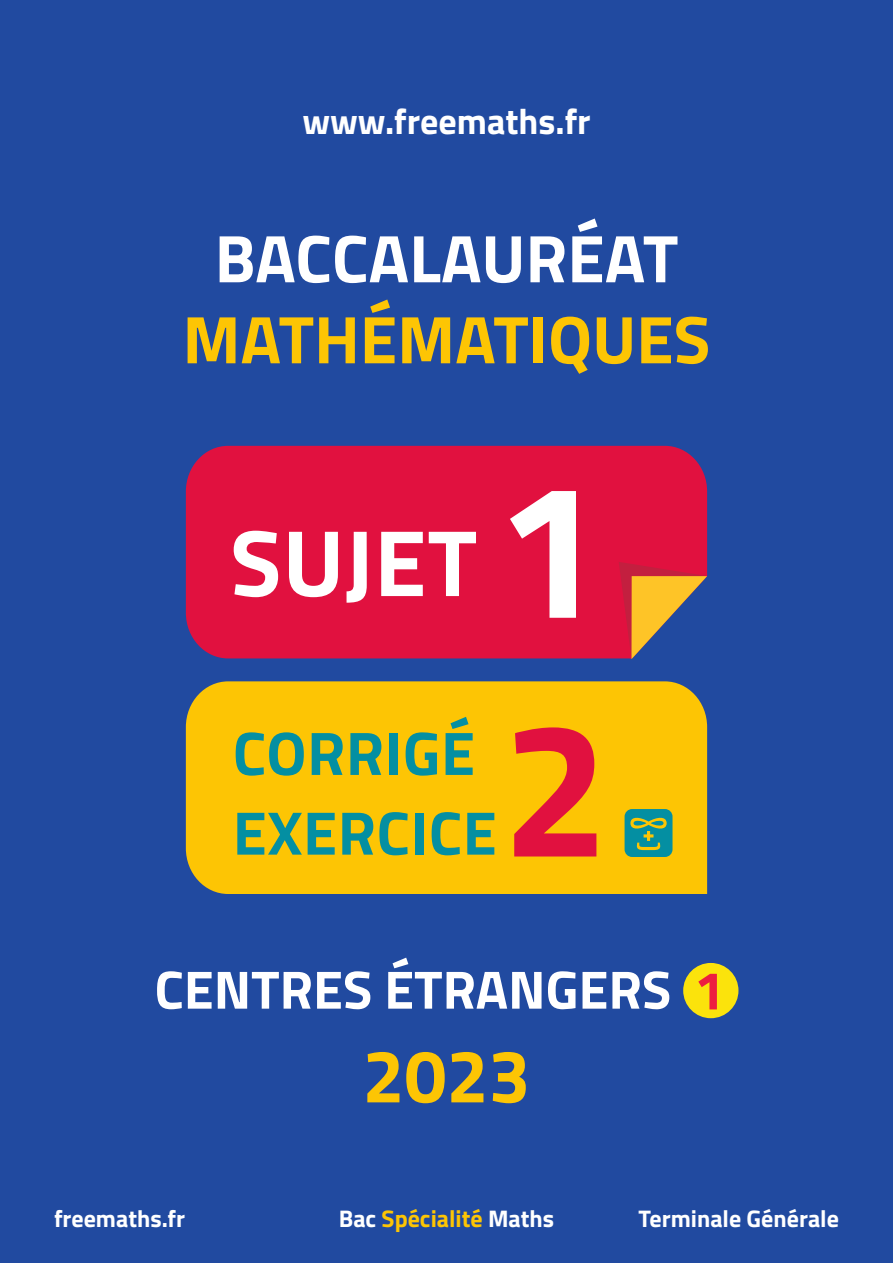
<style>
.page{position:relative;width:893px;height:1263px;background:#214aa0}
.page>*{position:absolute;margin:0;border:0;box-sizing:border-box;transform-origin:0 0}
.t1{font:700 192px "Titillium";color:#e1113f}
.t2{font:700 94.5px "Titillium";letter-spacing:.01em;color:#fff}
.t3{font:700 75px "Titillium";color:#fdc504}
.t4{font:700 67.5px "Titillium";color:#fdc504}
.t5{font:700 67.5px "Titillium";color:#fff}
.t6{font:700 61.5px/79.7px "Titillium";letter-spacing:.01em;color:#048fa2}
.t7{font:700 54px "Titillium";color:#fff}
.t8{font:700 36px "Titillium";color:#fff}
.t9{font:700 24px "Titillium";color:#fff}
.t10{font:700 24px "Titillium";color:#fdc504}
.s1{font-size:192px}
.s2{color:#ed1e40}
.s3{color:#fff}
</style>
<div class="page">
<div style="left:186px;top:446px;width:521px;height:212px;background:#e1113f"></div>
<div style="left:186px;top:681px;width:521px;height:213px;background:#fdc504"></div>
<svg style="left:618px;top:562px;width:89px;height:97px"></svg>
<svg style="left:625px;top:809px;width:47px;height:48px;background:#2f9886"></svg>
<div style="left:683px;top:963px;width:55px;height:55px;background:#fbe30c;border-radius:50%"></div>
<h3 class="t8" style="left:302px;top:94px;width:290px">www.freemaths.fr</h3>
<h3 class="t5" style="left:215px;top:207px;width:465px">BACCALAURÉAT</h3>
<h3 class="t4" style="left:183px;top:288px;width:529px">MATHÉMATIQUES</h3>
<h2 class="t2" style="left:230px;top:491px;width:375px">SUJET <span class="s1">1</span></h2>
<h3 class="t6" style="left:233px;top:710px;width:266px">CORRIGÉ<br>EXERCICE</h3>
<h1 class="t1" style="left:502px;top:643px;width:109px">2</h1>
<p class="t7" style="left:154px;top:948px;width:572px">CENTRES ÉTRANGERS <span class="s2">1</span></p>
<h3 class="t3" style="left:362px;top:1019px;width:169px">2023</h3>
<p class="t9" style="left:54px;top:1200px;width:133px">freemaths.fr</p>
<p class="t10" style="left:339px;top:1200px;width:217px"><span class="s3">Bac</span> Spécialité <span class="s3">Maths</span></p>
<p class="t9" style="left:639px;top:1200px;width:202px">Terminale Générale</p>
</div>
